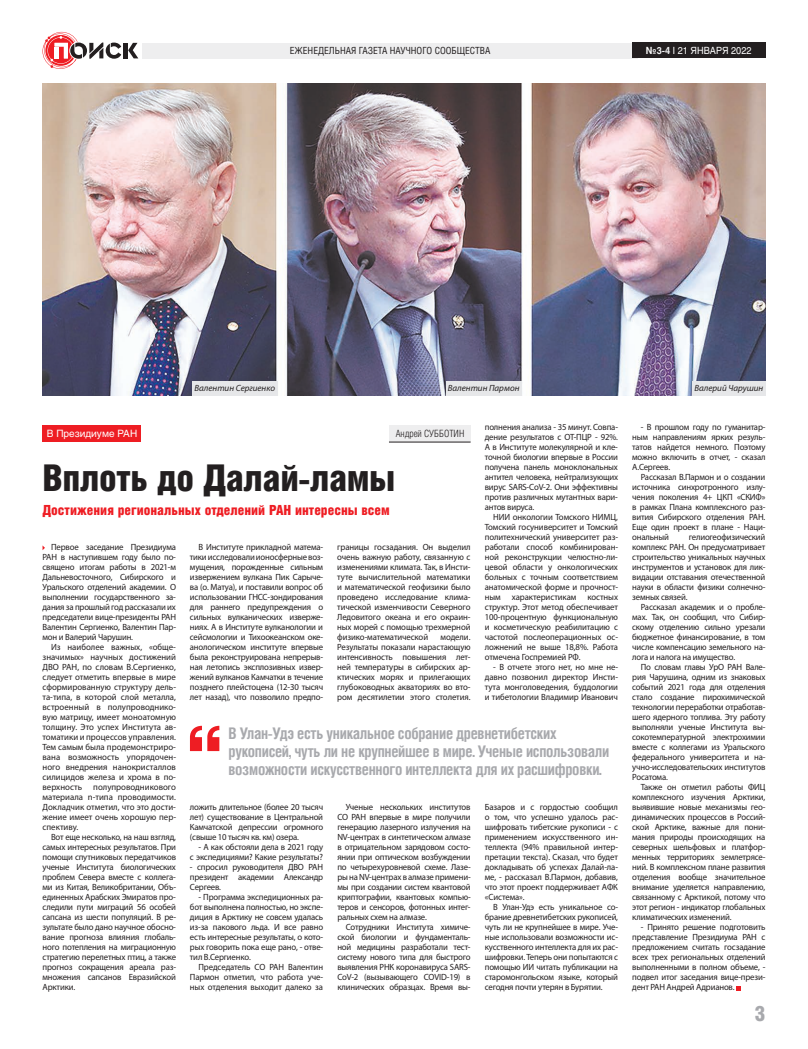
<style>
.page{position:relative;width:808px;height:1049px;background:#fff}
.page>*{position:absolute;margin:0;border:0;box-sizing:border-box;transform-origin:0 0}
.t1{font:37px "Helios Cond Black C";letter-spacing:-.01em;color:#231f20}
.t2{font:21.1px "Helios Cond Black C";color:#a8a9ad}
.t3{font:700 16px/18px "Helios Cond C";letter-spacing:-.02em;color:#a8a9ad;scale:.96 1}
.t4{font:14px "Helios Cond Black C";color:#ee1d23}
.t5{font:10px "Helios Cond Light C";color:#231f20}
.t6{font:10px "Helios C";color:#fff}
.t7{font:9.8px "Helios Cond C";color:#231f20}
.t8{font:9.8px "Helios C";color:#fff;scale:.93 1}
.t9{font:9px/10px "Myriad Pro";letter-spacing:-.02em;color:#231f20;text-align:justify}
.t10{font:italic 9px "Myriad Pro";color:#231f20}
.s1{font-weight:700}
.s2{font-weight:700;color:#f2f3f4}
</style>
<div class="page">
<hr style="left:124px;top:43px;width:4px;height:15px;background:#231f20">
<svg style="left:128px;top:43px;width:10px;height:15px"></svg>
<svg style="left:43px;top:32px;width:78px;height:37px"></svg>
<div style="left:142px;top:43px;width:496px;height:16px;background:#eeeeef"></div>
<div style="left:632px;top:43px;width:133px;height:15px;background:#231f20"></div>
<svg style="left:736px;top:986px;width:5px;height:4px"></svg>
<div style="left:389px;top:426px;width:82px;height:16px;background:#eeeeef"></div>
<hr style="left:389px;top:442px;width:82px;height:1px;background:#231f20">
<svg style="left:190px;top:726px;width:29px;height:25px"></svg>
<div style="left:43px;top:426px;width:98px;height:16px;background:#ee1d23"></div>
<img style="left:43px;top:84px;width:722px;height:312px">
<div style="left:192px;top:382px;width:85px;height:14px;background:#e6e7e9"></div>
<div style="left:446px;top:382px;width:76px;height:14px;background:#e6e7e9"></div>
<div style="left:692px;top:382px;width:73px;height:14px;background:#e6e7e9"></div>
<p class="t7" style="left:290px;top:45px;width:202px">ЕЖЕНЕДЕЛЬНАЯ ГАЗЕТА НАУЧНОГО СООБЩЕСТВА</p>
<p class="t8" style="left:646px;top:44px;width:115px"><span class="s1">№</span><span class="s2">3-4</span> I 21 ЯНВАРЯ 2022</p>
<p class="t10" style="left:194px;top:383px;width:82px">Валентин Сергиенко</p>
<p class="t10" style="left:448px;top:383px;width:73px">Валентин Пармон</p>
<p class="t10" style="left:694px;top:383px;width:70px">Валерий Чарушин</p>
<p class="t9" style="left:485px;top:422px;width:135px">полнения анализа - 35 минут. Совпа&shy;дение результатов с ОТ-ПЦР - 92%.<br>А в Институте молекулярной и кле&shy;точной биологии впервые в России получена панель моноклональных антител человека, нейтрализующих вирус SARS-CoV-2. Они эффективны против различных мутантных вари&shy;антов вируса.</p>
<p class="t9" style="left:485px;top:512px;width:135px;text-indent:9px">НИИ онкологии Томского НИМЦ, Томский госуниверситет и Томский политехнический университет раз&shy;работали способ комбинирован&shy;ной реконструкции челюстно-ли&shy;цевой области у онкологических больных с точным соответствием анатомической форме и прочност&shy;ным характеристикам костных структур. Этот метод обеспечивает 100-процентную функциональную и косметическую реабилитацию с частотой послеоперационных ос&shy;ложнений не выше 18,8%. Работа отмечена Госпремией РФ.</p>
<p class="t9" style="left:485px;top:662px;width:135px;text-indent:9px">- В отчете этого нет, но мне не&shy;давно позвонил директор Инсти&shy;тута монголоведения, буддологии и тибетологии Владимир Иванович</p>
<p class="t6" style="left:47px;top:427px;width:92px">В Президиуме РАН</p>
<h1 class="t1" style="left:43px;top:457px;width:354px">Вплоть до Далай-ламы</h1>
<h3 class="t4" style="left:43px;top:502px;width:349px">Достижения региональных отделений РАН интересны всем</h3>
<p class="t9" style="left:190px;top:542px;width:135px;text-indent:9px">В Институте прикладной матема&shy;тики исследовали ионосферные воз&shy;мущения, порожденные сильным извержением вулкана Пик Сарыче&shy;ва (о. Матуа), и поставили вопрос об использовании ГНСС-зондирования для раннего предупреждения о сильных вулканических изверже&shy;ниях. А в Институте вулканологии и сейсмологии и Тихоокеанском оке&shy;анологическом институте впервые была реконструирована непрерыв&shy;ная летопись эксплозивных извер&shy;жений вулканов Камчатки в течение позднего плейстоцена (12-30 тысяч лет назад), что позволило предпо-</p>
<p class="t9" style="left:337px;top:542px;width:135px">границы госзадания. Он выделил очень важную работу, связанную с изменениями климата. Так, в Инсти&shy;туте вычислительной математики и математической геофизики было проведено исследование клима&shy;тической изменчивости Северного Ледовитого океана и его окраин&shy;ных морей с помощью трехмерной физико-математической</p>
<p class="t5" style="left:396px;top:428px;width:70px">Андрей СУББОТИН</p>
<p class="t9" style="left:43px;top:542px;width:135px;text-indent:9px">Первое заседание Президиума РАН в наступившем году было по&shy;священо итогам работы в 2021-м Дальневосточного, Сибирского и Уральского отделений академии. О выполнении государственного за&shy;дания за прошлый год рассказали их председатели вице-президенты РАН Валентин Сергиенко, Валентин Пар&shy;мон и Валерий Чарушин.</p>
<p class="t9" style="left:43px;top:642px;width:135px;text-indent:9px">Из наиболее важных, «обще&shy;значимых» научных достижений ДВО РАН, по словам В.Сергиенко, следует отметить впервые в мире сформированную структуру дель&shy;та-типа, в которой слой металла, встроенный в полупроводнико&shy;вую матрицу, имеет моноатомную толщину. Это успех Института ав&shy;томатики и процессов управления.<br>Тем самым была продемонстриро&shy;вана возможность упорядочен&shy;ного внедрения нанокристаллов силицидов железа и хрома в по&shy;верхность полупроводникового материала n-типа проводимости.<br>Докладчик отметил, что это дости&shy;жение имеет очень хорошую пер&shy;спективу.</p>
<p class="t9" style="left:43px;top:832px;width:135px;text-indent:9px">Вот еще несколько, на наш взгляд, самых интересных результатов. При помощи спутниковых передатчиков ученые Института биологических проблем Севера вместе с коллега&shy;ми из Китая, Великобритании, Объ&shy;единенных Арабских Эмиратов про&shy;следили пути миграций 56 особей сапсана из шести популяций. В ре&shy;зультате было дано научное обосно&shy;вание прогноза влияния глобаль&shy;ного потепления на миграционную стратегию перелетных птиц, а также прогноз сокращения ареала раз&shy;множения сапсанов Евразийской Арктики.</p>
<p class="t9" style="left:337px;top:632px;width:135px;text-indent:103px">модели.<br>Результаты показали нарастающую интенсивность повышения лет&shy;ней температуры в сибирских ар&shy;ктических морях и прилегающих глубоководных акваториях во вто&shy;ром десятилетии этого столетия.</p>
<h3 class="t3" style="left:228px;top:724px;width:398px">В Улан-Удэ есть уникальное собрание древнетибетских рукописей, чуть ли не крупнейшее в мире. Ученые использовали возможности искусственного интеллекта для их расшифровки.</h3>
<p class="t9" style="left:485px;top:802px;width:135px">Базаров и с гордостью сообщил о том, что успешно удалось рас&shy;шифровать тибетские рукописи - с применением искусственного ин&shy;теллекта (94% правильной интер&shy;претации текста). Сказал, что будет докладывать об успехах Далай-ла&shy;ме, - рассказал В.Пармон, добавив, что этот проект поддерживает АФК «Система».</p>
<p class="t9" style="left:485px;top:902px;width:135px;text-indent:9px">В Улан-Удэ есть уникальное со&shy;брание древнетибетских рукописей, чуть ли не крупнейшее в мире. Уче&shy;ные использовали возможности ис&shy;кусственного интеллекта для их рас&shy;шифровки. Теперь они попытаются с помощью ИИ читать публикации на старомонгольском языке, который сегодня почти утерян в Бурятии.</p>
<p class="t9" style="left:190px;top:802px;width:135px">ложить длительное (более 20 тысяч лет) существование в Центральной Камчатской депрессии огромного (свыше 10 тысяч кв. км) озера.</p>
<p class="t9" style="left:190px;top:842px;width:135px;text-align:right">- А как обстояли дела в 2021 году<br>с экспедициями? Какие результаты?</p>
<p class="t9" style="left:190px;top:862px;width:135px">- спросил руководителя ДВО РАН президент академии Александр Сергеев.</p>
<p class="t9" style="left:190px;top:892px;width:135px;text-indent:9px">- Программа экспедиционных ра&shy;бот выполнена полностью, но экспе&shy;диция в Арктику не совсем удалась из-за пакового льда. И все равно есть интересные результаты, о кото&shy;рых говорить пока еще рано, - отве&shy;тил В.Сергиенко.</p>
<p class="t9" style="left:190px;top:962px;width:135px;text-indent:9px">Председатель СО РАН Валентин Пармон отметил, что работа уче&shy;ных отделения выходит далеко за</p>
<p class="t9" style="left:337px;top:802px;width:135px;text-indent:9px">Ученые нескольких институтов СО РАН впервые в мире получили генерацию лазерного излучения на NV-центрах в синтетическом алмазе в отрицательном зарядовом состо&shy;янии при оптическом возбуждении по четырехуровневой схеме. Лазе&shy;ры на NV-центрах в алмазе примени&shy;мы при создании систем квантовой криптографии, квантовых компью&shy;теров и сенсоров, фотонных интег&shy;ральных схем на алмазе.</p>
<p class="t9" style="left:337px;top:922px;width:135px;text-indent:9px">Сотрудники Института химиче&shy;ской биологии и фундаменталь&shy;ной медицины разработали тест&shy;систему нового типа для быстрого выявления РНК коронавируса SARS-CoV-2 (вызывающего COVID-19) в клинических образцах. Время вы-</p>
<p class="t9" style="left:632px;top:422px;width:135px;text-indent:9px">- В прошлом году по гуманитар&shy;ным направлениям ярких резуль&shy;татов найдется немного. Поэтому можно включить в отчет, - сказал А.Сергеев.</p>
<p class="t9" style="left:632px;top:472px;width:135px;text-indent:9px">Рассказал В.Пармон и о создании источника синхротронного излу&shy;чения поколения 4+ ЦКП «СКИФ» в рамках Плана комплексного раз&shy;вития Сибирского отделения РАН.<br>Еще один проект в плане - Наци&shy;ональный</p>
<p class="t9" style="left:632px;top:532px;width:135px;text-indent:57px">гелиогеофизический комплекс РАН. Он предусматривает строительство уникальных научных инструментов и установок для лик&shy;видации отставания отечественной науки в области физики солнечно&shy;земных связей.</p>
<p class="t9" style="left:632px;top:602px;width:135px;text-indent:9px">Рассказал академик и о пробле&shy;мах. Так, он сообщил, что Сибир&shy;скому отделению сильно урезали бюджетное финансирование, в том числе компенсацию земельного на&shy;лога и налога на имущество.</p>
<p class="t9" style="left:632px;top:662px;width:135px;text-indent:9px">По словам главы УрО РАН Вале&shy;рия Чарушина, одним из знаковых событий 2021 года для отделения стало создание пирохимической технологии переработки отработав&shy;шего ядерного топлива. Эту работу выполняли ученые Института вы&shy;сокотемпературной электрохимии вместе с коллегами из Уральского федерального университета и на&shy;учно-исследовательских институтов Росатома.</p>
<p class="t9" style="left:632px;top:782px;width:135px;text-indent:9px">Также он отметил работы ФИЦ комплексного изучения Арктики, выявившие новые механизмы гео&shy;динамических процессов в Россий&shy;ской Арктике, важные для пони&shy;мания природы происходящих на северных шельфовых и платфор&shy;менных территориях землетрясе&shy;ний. В комплексном плане развития отделения вообще значительное внимание уделяется направлению, связанному с Арктикой, потому что этот регион - индикатор глобальных климатических изменений.</p>
<p class="t9" style="left:632px;top:922px;width:135px;text-indent:9px">- Принято решение подготовить представление Президиума РАН с предложением считать госзадание всех трех региональных отделений выполненными в полном объеме, - подвел итог заседания вице-прези&shy;дент РАН Андрей Адрианов.</p>
<h2 class="t2" style="left:755px;top:1001px;width:12px">3</h2>
</div>
